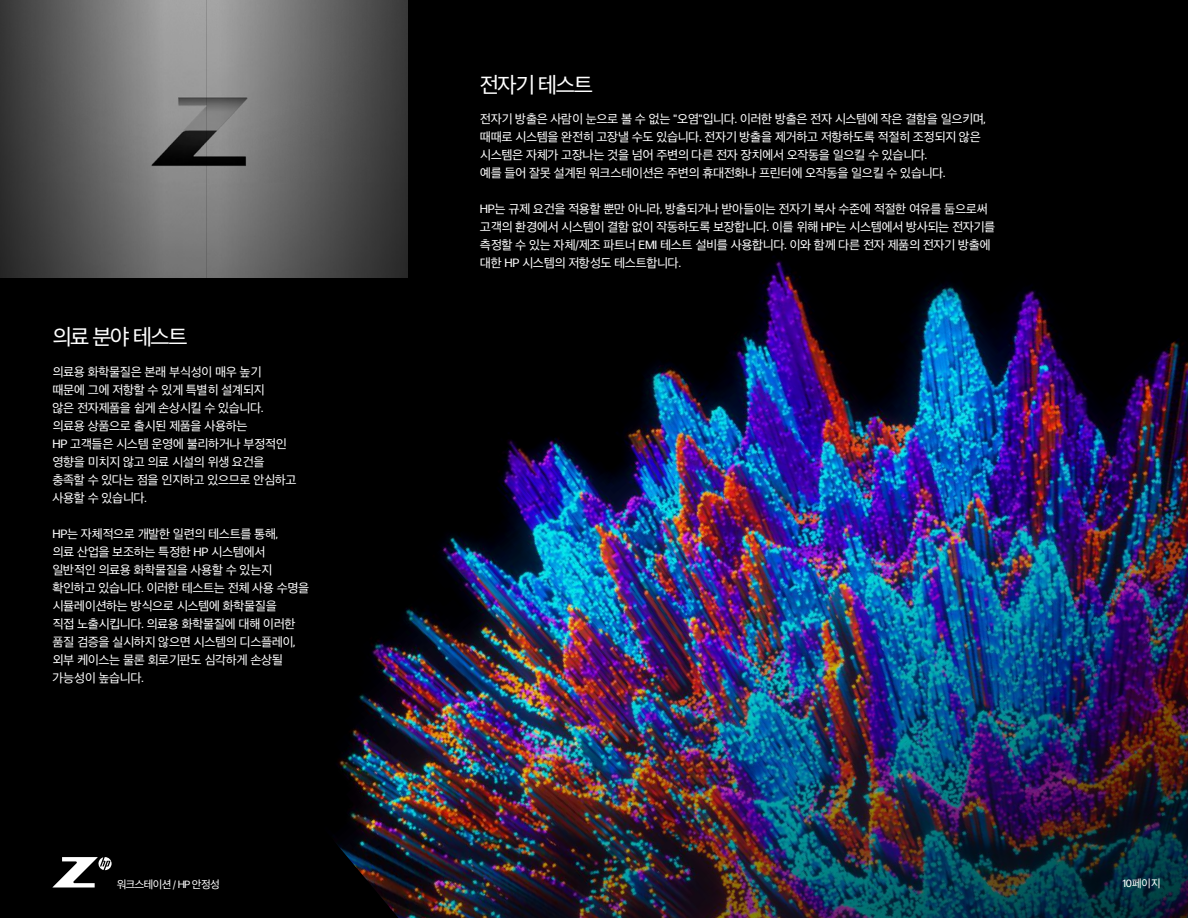
<style>
.page{position:relative;width:1188px;height:918px;background:#000}
.page>*{position:absolute;margin:0;border:0;box-sizing:border-box;transform-origin:0 0}
.t1{font:21px "Forma DJR Korean Display";letter-spacing:-.025em;color:#fff}
.t2{font:12px/18px "Forma DJR Korean Micro";letter-spacing:-.025em;color:#fff}
.t3{font:10.5px "Forma DJR Korean Display";letter-spacing:-.025em;color:#fff}
.t4{font:10.5px "Forma DJR Korean Micro";letter-spacing:-.025em;color:#fff}
</style>
<div class="page">
<svg style="left:0;top:0;width:152px;height:278px;background:#595959"></svg>
<svg style="left:53px;top:857px;width:59px;height:30px"></svg>
<img style="left:152px;top:0;width:1036px;height:918px">
<h1 class="t1" style="left:480px;top:70px;width:114px">전자기 테스트</h1>
<h1 class="t1" style="left:52px;top:322px;width:136px">의료 분야 테스트</h1>
<p class="t2" style="left:52px;top:362px;width:246px">의료용 화학물질은 본래 부식성이 매우 높기 때문에 그에 저항할 수 있게 특별히 설계되지<br>않은 전자제품을 쉽게 손상시킬 수 있습니다. 의료용 상품으로 출시된 제품을 사용하는<br>HP 고객들은 시스템 운영에 불리하거나 부정적인 영향을 미치지 않고 의료 시설의 위생 요건을 충족할 수 있다는 점을 인지하고 있으므로 안심하고 사용할 수 있습니다.</p>
<p class="t2" style="left:52px;top:524px;width:258px">HP는 자체적으로 개발한 일련의 테스트를 통해,<br>의료 산업을 보조하는 특정한 HP 시스템에서 일반적인 의료용 화학물질을 사용할 수 있는지 확인하고 있습니다. 이러한 테스트는 전체 사용 수명을 시뮬레이션하는 방식으로 시스템에 화학물질을<br>직접 노출시킵니다. 의료용 화학물질에 대해 이러한 품질 검증을 실시하지 않으면 시스템의 디스플레이, 외부 케이스는 물론 회로기판도 심각하게 손상될 가능성이 높습니다.</p>
<p class="t2" style="left:480px;top:109px;width:507px">전자기 방출은 사람이 눈으로 볼 수 없는 "오염"입니다. 이러한 방출은 전자 시스템에 작은 결함을 일으키며, 때때로 시스템을 완전히 고장낼 수도 있습니다. 전자기 방출을 제거하고 저항하도록 적절히 조정되지 않은 시스템은 자체가 고장나는 것을 넘어 주변의 다른 전자 장치에서 오작동을 일으킬 수 있습니다.<br>예를 들어 잘못 설계된 워크스테이션은 주변의 휴대전화나 프린터에 오작동을 일으킬 수 있습니다.</p>
<p class="t2" style="left:480px;top:199px;width:517px">HP는 규제 요건을 적용할 뿐만 아니라, 방출되거나 받아들이는 전자기 복사 수준에 적절한 여유를 둠으로써 고객의 환경에서 시스템이 결함 없이 작동하도록 보장합니다. 이를 위해 HP는 시스템에서 방사되는 전자기를 측정할 수 있는 자체/제조 파트너 EMI 테스트 설비를 사용합니다. 이와 함께 다른 전자 제품의 전자기 방출에 대한 HP 시스템의 저항성도 테스트합니다.</p>
<p class="t3" style="left:117px;top:876px;width:104px">워크스테이션 / HP 안정성</p>
<p class="t4" style="left:1122px;top:876px;width:40px">10페이지</p>
</div>
